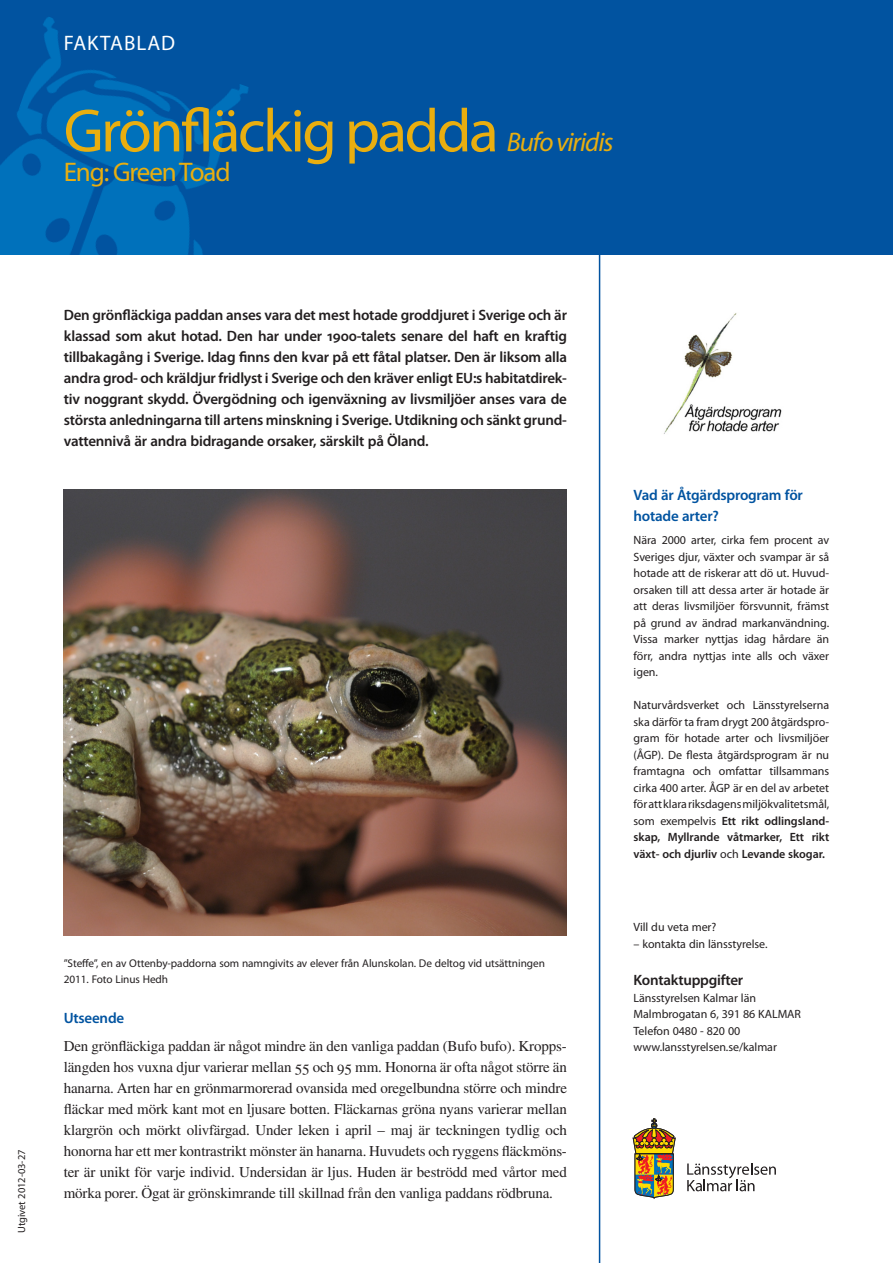
<style>
.page{position:relative;width:893px;height:1263px;background:#fff}
.page>*{position:absolute;margin:0;border:0;box-sizing:border-box;transform-origin:0 0}
.rub60{font:61.5px "Myriad Pro";letter-spacing:-.04em;color:#e9ae0f}
.rub60-2{font:27px "Myriad Pro";letter-spacing:-.04em;color:#e9ae0f}
.rub60-3{font:italic 27px "Myriad Pro";letter-spacing:-.04em;color:#e9ae0f}
.t1{font:21px "Myriad Pro";letter-spacing:.05em;color:#fff}
.text_times10_14{font:15px/21px "Times LT Std";letter-spacing:-.01em;color:#231f20;text-align:justify}
.ingress_10_14_myriad{font:600 15px/21px "Myriad Pro";letter-spacing:-.015em;color:#231f20;text-align:justify}
.mel_rub_blå__ej_bas{font:600 15px/21px "Myriad Pro";letter-spacing:-.015em;color:#0153a0}
.t2{font:12px/16.5px "Myriad Pro";letter-spacing:-.005em;color:#231f20;text-align:justify}
.bild_infotext_7_10{font:11.25px/16.5px "Myriad Pro";letter-spacing:-.005em;color:#231f20}
.t3{font:10.5px "Myriad Pro";letter-spacing:-.005em;color:#231f20}
.s1{font-weight:600}
</style>
<div class="page">
<svg style="left:687px;top:1163px;width:89px;height:28px"></svg>
<svg style="left:633px;top:1118px;width:43px;height:81px"></svg>
<div style="left:0;top:0;width:893px;height:255px;background:#0153a0"></div>
<img style="left:0;top:17px;width:249px;height:476px">
<div style="left:0;top:255px;width:893px;height:234px;background:#fff"></div>
<img style="left:664px;top:313px;width:118px;height:121px">
<hr style="left:599px;top:0;width:1px;height:1263px;background:#0153a0">
<img style="left:64px;top:489px;width:503px;height:446px">
<h3 class="t1" style="left:64px;top:30px;width:113px">FAKTABLAD</h3>
<p class="rub60" style="left:64px;top:93px;width:436px">Grönfläckig padda</p>
<p class="rub60-2" style="left:64px;top:156px;width:168px">Eng: Green Toad</p>
<p class="rub60-3" style="left:507px;top:126px;width:108px">Bufo viridis</p>
<p class="ingress_10_14_myriad" style="left:64px;top:304px;width:505px">Den grönfläckiga paddan anses vara det mest hotade groddjuret i Sverige och är klassad som akut hotad. Den har under 1900-talets senare del haft en kraftig tillbakagång i Sverige. Idag finns den kvar på ett fåtal platser. Den är liksom alla andra grod- och kräldjur fridlyst i Sverige och den kräver enligt EU:s habitatdirek&shy;tiv noggrant skydd. Övergödning och igenväxning av livsmiljöer anses vara de största anledningarna till artens minskning i Sverige. Utdikning och sänkt grund&shy;vattennivå är andra bidragande orsaker, särskilt på Öland.</p>
<p class="t3" style="left:15px;top:1233px;width:85px;rotate:-90deg">Utgivet 2012-03-27</p>
<p class="bild_infotext_7_10" style="left:64px;top:955px;width:483px">”Steffe”, en av Ottenby-paddorna som namngivits av elever från Alunskolan. De deltog vid utsättningen<br>2011. Foto Linus Hedh</p>
<p class="mel_rub_blå__ej_bas" style="left:64px;top:1007px;width:62px">Utseende</p>
<p class="text_times10_14" style="left:64px;top:1035px;width:505px">Den grönfläckiga paddan är något mindre än den vanliga paddan (Bufo bufo). Kropps&shy;längden hos vuxna djur varierar mellan 55 och 95 mm. Honorna är ofta något större än hanarna. Arten har en grönmarmorerad ovansida med oregelbundna större och mindre fläckar med mörk kant mot en ljusare botten. Fläckarnas gröna nyans varierar mellan klargrön och mörkt olivfärgad. Under leken i april – maj är teckningen tydlig och honorna har ett mer kontrastrikt mönster än hanarna. Huvudets och ryggens fläckmöns&shy;ter är unikt för varje individ. Undersidan är ljus. Huden är beströdd med vårtor med mörka porer. Ögat är grönskimrande till skillnad från den vanliga paddans rödbruna.</p>
<p class="mel_rub_blå__ej_bas" style="left:634px;top:484px;width:171px">Vad är Åtgärdsprogram för hotade arter?</p>
<p class="t2" style="left:634px;top:532px;width:197px">Nära 2000 arter, cirka fem procent av Sveriges djur, växter och svampar är så hotade att de riskerar att dö ut. Huvud&shy;orsaken till att dessa arter är hotade är att deras livsmiljöer försvunnit, främst på grund av ändrad markanvändning.<br>Vissa marker nyttjas idag hårdare än förr, andra nyttjas inte alls och växer igen.</p>
<p class="t2" style="left:634px;top:697px;width:197px">Naturvårdsverket och Länsstyrelserna ska därför ta fram drygt 200 åtgärdspro&shy;gram för hotade arter och livsmiljöer (ÅGP). De flesta åtgärdsprogram är nu framtagna och omfattar tillsammans cirka 400 arter. ÅGP är en del av arbetet för att klara riksdagens miljökvalitetsmål, som exempelvis <span class="s1">Ett rikt odlingsland&shy;skap, Myllrande våtmarker, Ett rikt växt- och djurliv</span> och <span class="s1">Levande skogar.</span></p>
<p class="t2" style="left:634px;top:919px;width:84px">Vill du veta mer?</p>
<p class="t2" style="left:634px;top:935px;width:135px">– kontakta din länsstyrelse.</p>
<p class="ingress_10_14_myriad" style="left:634px;top:969px;width:111px">Kontaktuppgifter</p>
<p class="t2" style="left:634px;top:989px;width:169px;text-align:left">Länsstyrelsen Kalmar län<br>Malmbrogatan 6, 391 86 KALMAR<br>Telefon 0480 - 820 00 www.lansstyrelsen.se/kalmar</p>
</div>
